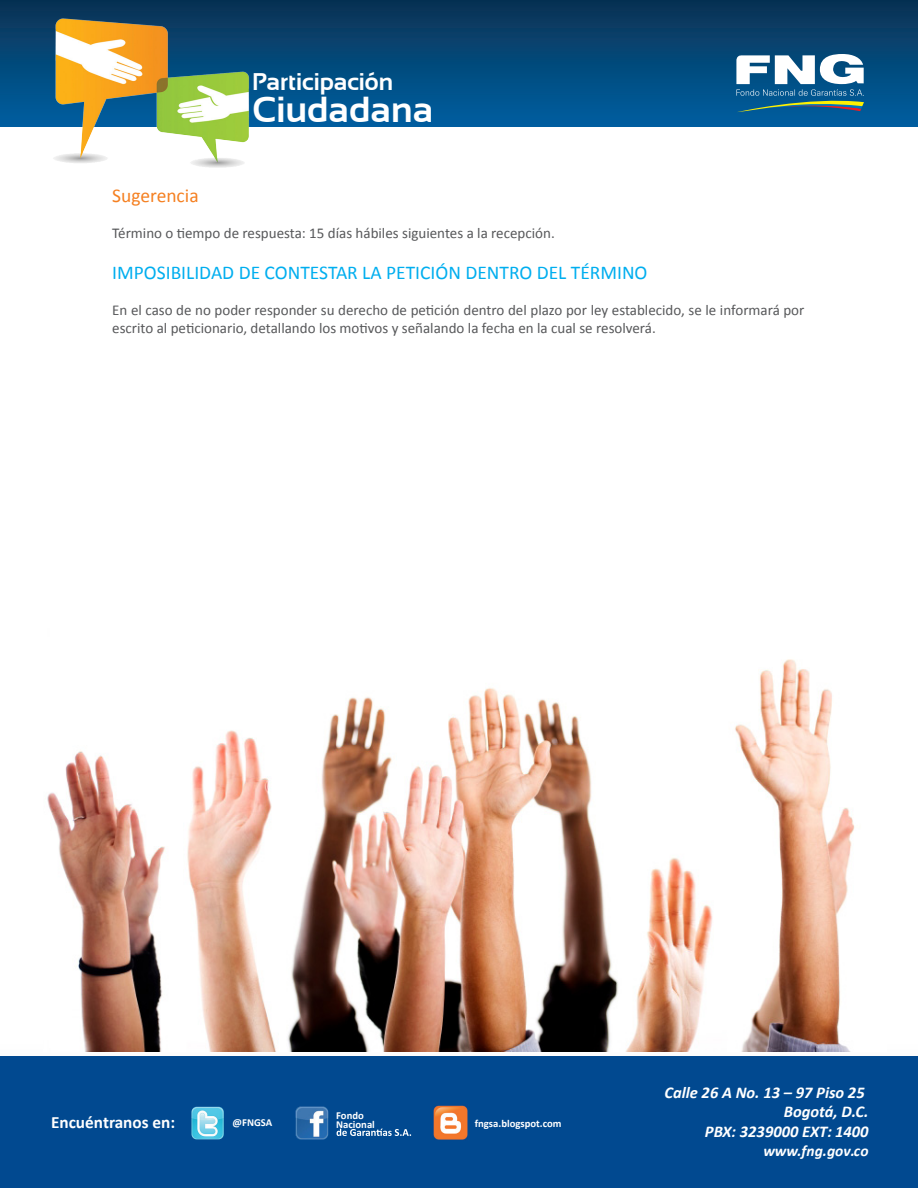
<style>
.page{position:relative;width:918px;height:1188px;background:#fff}
.page>*{position:absolute;margin:0;border:0;box-sizing:border-box;transform-origin:0 0}
.t1{font:700 36px "Sansation";color:#fff}
.t2{font:700 24px "Sansation";color:#fff}
.t3{font:19.5px "Calibri";color:#00aeef}
.t4{font:19.5px "Calibri";color:#f58021}
.t5{font:700 17.25px "Calibri";color:#fff}
.t6{font:italic 700 16.5px/19.8px "Calibri";color:#fff;text-align:right}
.t7{font:italic 700 15.45px "Calibri";color:#fff}
.t8{font:15px/18px "Calibri";color:#57585a}
.t9{font:700 10.65px "Calibri";color:#fff}
</style>
<div class="page">
<div style="left:1px;top:0;width:917px;height:126px;background:linear-gradient(to bottom,#0b3253,#005fa0)"></div>
<svg style="left:736px;top:54px;width:128px;height:58px"></svg>
<img style="left:27px;top:13px;width:254px;height:155px">
<hr style="left:0;top:1056px;width:1px;height:132px;background:#014990">
<div style="left:1px;top:1056px;width:917px;height:132px;background:#014990"></div>
<svg style="left:337px;top:1129px;width:74px;height:7px"></svg>
<img style="left:433px;top:1105px;width:35px;height:35px">
<img style="left:191px;top:1107px;width:33px;height:32px">
<img style="left:295px;top:1106px;width:33px;height:34px">
<img style="left:47px;top:659px;width:808px;height:393px">
<h2 class="t2" style="left:252px;top:68px;width:143px">Participación</h2>
<h1 class="t1" style="left:252px;top:89px;width:183px">Ciudadana</h1>
<p class="t4" style="left:112px;top:183px;width:88px">Sugerencia</p>
<p class="t8" style="left:112px;top:224px;width:444px">Término o tiempo de respuesta: 15 días hábiles siguientes a la recepción.</p>
<p class="t3" style="left:112px;top:260px;width:537px">IMPOSIBILIDAD DE CONTESTAR LA PETICIÓN DENTRO DEL TÉRMINO</p>
<p class="t8" style="left:112px;top:301px;width:694px">En el caso de no poder responder su derecho de petición dentro del plazo por ley establecido, se le informará por escrito al peticionario, detallando los motivos y señalando la fecha en la cual se resolverá.</p>
<p class="t9" style="left:336px;top:1109px;width:29px">Fondo</p>
<p class="t5" style="left:51px;top:1111px;width:126px">Encuéntranos en:</p>
<p class="t9" style="left:233px;top:1116px;width:41px">@FNGSA</p>
<p class="t9" style="left:336px;top:1117px;width:40px">Nacional</p>
<p class="t9" style="left:475px;top:1117px;width:88px">fngsa.blogspot.com</p>
<p class="t6" style="left:664px;top:1082px;width:206px">Calle 26 A No. 13 – 97 Piso 25<br>Bogotá, D.C.<br>PBX: 3239000 EXT: 1400</p>
<p class="t7" style="left:763px;top:1141px;width:107px">www.fng.gov.co</p>
</div>
